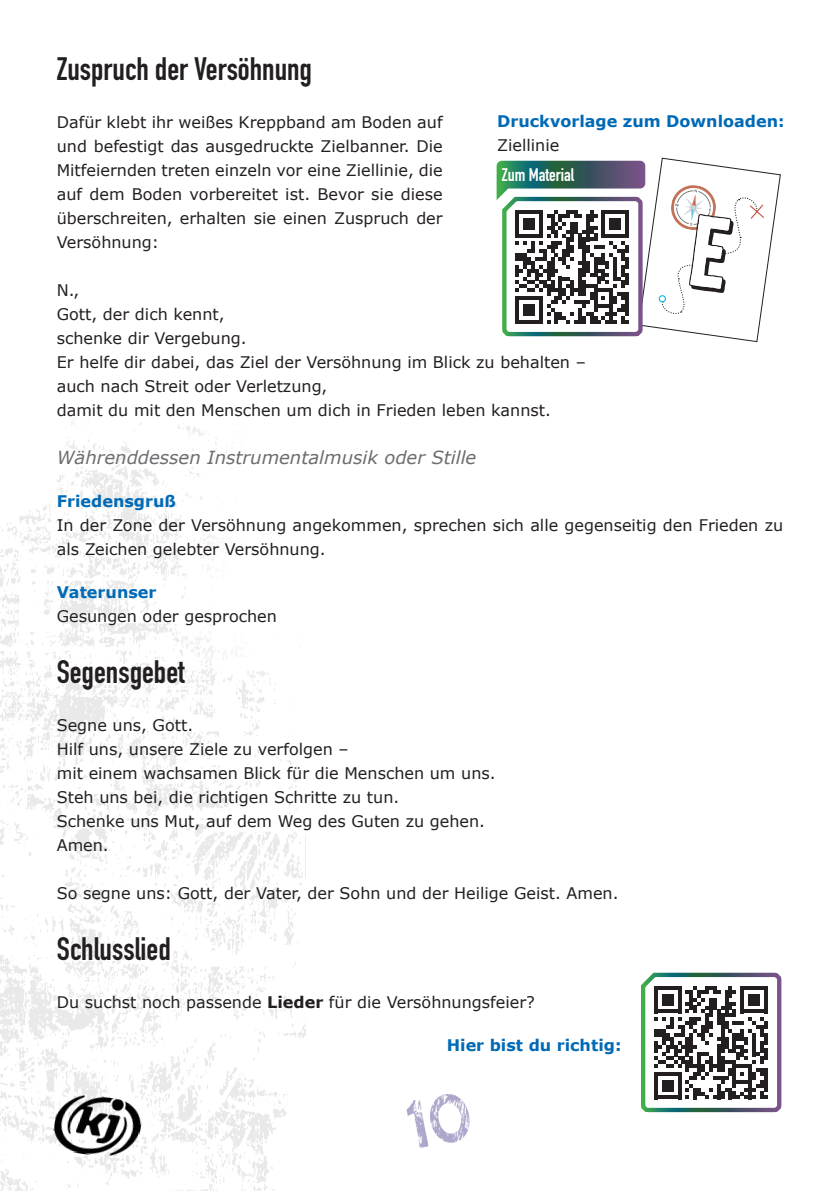
<style>
.page{position:relative;width:840px;height:1191px;background:#fff}
.page>*{position:absolute;margin:0;border:0;box-sizing:border-box;transform-origin:0 0}
.t1{font:32px "DIN Engschrift LT Pro";color:#231f20}
.t2{font:italic 18px "Verdana";color:#6c6d70}
.t3{font:18px "DIN Engschrift LT Pro";color:#fff}
.t4{font:16px/24px "Verdana";color:#231f20}
.t5{font:700 16px "Verdana";color:#016ab6}
.s1{font-weight:700}
</style>
<div class="page">
<img style="left:0;top:423px;width:306px;height:768px">
<img style="left:51px;top:1089px;width:93px;height:73px">
<svg style="left:641px;top:972px;width:141px;height:141px"></svg>
<svg style="left:496px;top:158px;width:284px;height:184px"></svg>
<h1 class="t1" style="left:57px;top:49px;width:257px">Zuspruch der Versöhnung</h1>
<p class="t4" style="left:57px;top:109px;width:387px;text-align:justify">Dafür klebt ihr weißes Kreppband am Boden auf und befestigt das ausgedruckte Zielbanner. Die Mitfeiernden treten einzeln vor eine Ziellinie, die auf dem Boden vorbereitet ist. Bevor sie diese überschreiten, erhalten sie einen Zuspruch der Versöhnung:</p>
<p class="t4" style="left:57px;top:277px;width:530px">N.,<br>Gott, der dich kennt,<br>schenke dir Vergebung.<br>Er helfe dir dabei, das Ziel der Versöhnung im Blick zu behalten – auch nach Streit oder Verletzung,<br>damit du mit den Menschen um dich in Frieden leben kannst.</p>
<p class="t2" style="left:57px;top:445px;width:421px">Währenddessen Instrumentalmusik oder Stille</p>
<p class="t5" style="left:57px;top:490px;width:121px">Friedensgruß</p>
<p class="t4" style="left:57px;top:513px;width:727px">In der Zone der Versöhnung angekommen, sprechen sich alle gegenseitig den Frieden zu als Zeichen gelebter Versöhnung.</p>
<p class="t5" style="left:57px;top:581px;width:101px">Vaterunser</p>
<p class="t4" style="left:57px;top:604px;width:221px">Gesungen oder gesprochen</p>
<h1 class="t1" style="left:57px;top:653px;width:129px">Segensgebet</h1>
<p class="t4" style="left:57px;top:713px;width:440px">Segne uns, Gott.<br>Hilf uns, unsere Ziele zu verfolgen –<br>mit einem wachsamen Blick für die Menschen um uns.<br>Steh uns bei, die richtigen Schritte zu tun.<br>Schenke uns Mut, auf dem Weg des Guten zu gehen.<br>Amen.</p>
<p class="t4" style="left:57px;top:881px;width:563px">So segne uns: Gott, der Vater, der Sohn und der Heilige Geist. Amen.</p>
<h1 class="t1" style="left:57px;top:929px;width:116px">Schlusslied</h1>
<p class="t4" style="left:57px;top:989px;width:479px">Du suchst noch passende <span class="s1">Lieder</span> für die Versöhnungsfeier?</p>
<p class="t5" style="left:446px;top:1034px;width:176px">Hier bist du richtig:</p>
<p class="t5" style="left:497px;top:110px;width:289px">Druckvorlage zum Downloaden:</p>
<p class="t4" style="left:497px;top:133px;width:64px">Ziellinie</p>
<p class="t3" style="left:501px;top:164px;width:74px">Zum Material</p>
</div>
